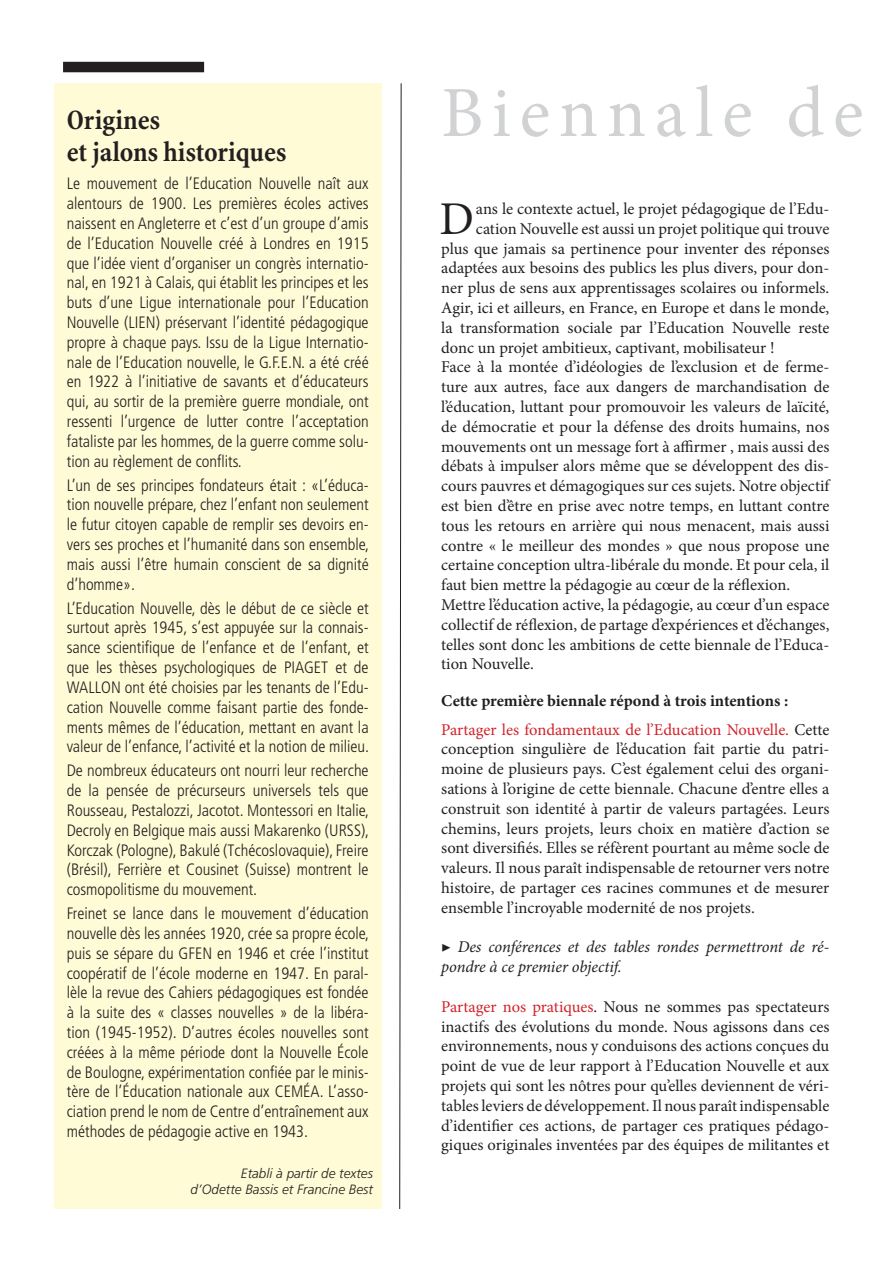
<style>
.page{position:relative;width:893px;height:1263px;background:#fff}
.page>*{position:absolute;margin:0;border:0;box-sizing:border-box;transform-origin:0 0}
.t1{font:72px "Minion Pro";letter-spacing:.12em;color:#d1d2d4}
.t2{font:46.95px "Minion Pro";color:#231f20}
.t3{font:700 condensed 28.5px "Minion";letter-spacing:-.005em;color:#231f20}
.t4{font:16.5px/19.8px "Minion Pro";color:#231f20;text-align:justify}
.t5{font:300 condensed 16.5px/19.8px "Frutiger";color:#231f20;text-align:justify}
.t6{font:italic 16.5px/19.8px "Minion Pro";letter-spacing:-.01em;color:#231f20}
.t7{font:700 16.5px "Minion Pro";letter-spacing:-.005em;color:#231f20}
.t8{font:italic 300 13.5px/16.2px "Frutiger";color:#231f20;text-align:right}
.s1{color:#d1232a}
.s2{font-style:normal}
</style>
<div class="page">
<div style="left:54px;top:84px;width:327px;height:1125px;background:#fffbd6"></div>
<div style="left:63px;top:62px;width:141px;height:10px;background:#231f20"></div>
<svg style="left:399px;top:83px;width:3px;height:1126px"></svg>
<p class="t3" style="left:67px;top:104px;width:95px">Origines</p>
<p class="t3" style="left:67px;top:136px;width:221px">et jalons historiques</p>
<p class="t5" style="left:67px;top:174px;width:303px">Le mouvement de l’Education Nouvelle naît aux alentours de 1900. Les premières écoles actives naissent en Angleterre et c’est d’un groupe d’amis de l’Education Nouvelle créé à Londres en 1915 que l’idée vient d’organiser un congrès internatio&shy;nal, en 1921 à Calais, qui établit les principes et les buts d’une Ligue internationale pour l’Education Nouvelle (LIEN) préservant l’identité pédagogique propre à chaque pays. Issu de la Ligue Internatio&shy;nale de l’Education nouvelle, le G.F.E.N. a été créé en 1922 à l’initiative de savants et d’éducateurs qui, au sortir de la première guerre mondiale, ont ressenti l’urgence de lutter contre l’acceptation fataliste par les hommes, de la guerre comme solu&shy;tion au règlement de conflits.</p>
<p class="t5" style="left:67px;top:475px;width:304px">L’un de ses principes fondateurs était : «L’éduca&shy;tion nouvelle prépare, chez l’enfant non seulement le futur citoyen capable de remplir ses devoirs en&shy;vers ses proches et l’humanité dans son ensemble, mais aussi l’être humain conscient de sa dignité d’homme».</p>
<p class="t5" style="left:67px;top:598px;width:304px">L’Education Nouvelle, dès le début de ce siècle et surtout après 1945, s’est appuyée sur la connais&shy;sance scientifique de l’enfance et de l’enfant, et que les thèses psychologiques de PIAGET et de WALLON ont été choisies par les tenants de l’Edu&shy;cation Nouvelle comme faisant partie des fonde&shy;ments mêmes de l’éducation, mettant en avant la valeur de l’enfance, l’activité et la notion de milieu.</p>
<p class="t5" style="left:67px;top:761px;width:304px">De nombreux éducateurs ont nourri leur recherche de la pensée de précurseurs universels tels que Rousseau, Pestalozzi, Jacotot. Montessori en Italie, Decroly en Belgique mais aussi Makarenko (URSS), Korczak (Pologne), Bakulé (Tchécoslovaquie), Freire (Brésil), Ferrière et Cousinet (Suisse) montrent le cosmopolitisme du mouvement.</p>
<p class="t5" style="left:67px;top:904px;width:304px">Freinet se lance dans le mouvement d’éducation nouvelle dès les années 1920, crée sa propre école, puis se sépare du GFEN en 1946 et crée l’institut coopératif de l’école moderne en 1947. En paral&shy;lèle la revue des Cahiers pédagogiques est fondée à la suite des « classes nouvelles » de la libéra&shy;tion (1945-1952). D’autres écoles nouvelles sont créées à la même période dont la Nouvelle École de Boulogne, expérimentation confiée par le minis&shy;tère de l’Éducation nationale aux CEMÉA. L’asso&shy;ciation prend le nom de Centre d’entraînement aux méthodes de pédagogie active en 1943.</p>
<p class="t8" style="left:191px;top:1165px;width:184px">Etabli à partir de textes d’Odette Bassis et Francine Best</p>
<p class="t1" style="left:441px;top:65px;width:424px">Biennale de</p>
<p class="t2" style="left:440px;top:187px;width:36px">D</p>
<p class="t4" style="left:476px;top:199px;width:355px">ans le contexte actuel, le projet pédagogique de l’Edu-</p>
<p class="t4" style="left:476px;top:219px;width:355px">cation Nouvelle est aussi un projet politique qui trouve</p>
<p class="t4" style="left:441px;top:238px;width:390px">plus que jamais sa pertinence pour inventer des réponses</p>
<p class="t4" style="left:441px;top:258px;width:390px">adaptées aux besoins des publics les plus divers, pour don-</p>
<p class="t4" style="left:441px;top:278px;width:390px">ner plus de sens aux apprentissages scolaires ou informels.</p>
<p class="t4" style="left:441px;top:298px;width:390px">Agir, ici et ailleurs, en France, en Europe et dans le monde,</p>
<p class="t4" style="left:441px;top:318px;width:390px">la transformation sociale par l’Education Nouvelle reste</p>
<p class="t4" style="left:441px;top:337px;width:335px">donc un projet ambitieux, captivant, mobilisateur !</p>
<p class="t4" style="left:441px;top:357px;width:390px">Face à la montée d’idéologies de l’exclusion et de ferme&shy;ture aux autres, face aux dangers de marchandisation de l’éducation, luttant pour promouvoir les valeurs de laïcité, de démocratie et pour la défense des droits humains, nos mouvements ont un message fort à affirmer , mais aussi des débats à impulser alors même que se développent des dis&shy;cours pauvres et démagogiques sur ces sujets. Notre objectif est bien d’être en prise avec notre temps, en luttant contre tous les retours en arrière qui nous menacent, mais aussi contre « le meilleur des mondes » que nous propose une certaine conception ultra-libérale du monde. Et pour cela, il faut bien mettre la pédagogie au cœur de la réflexion.</p>
<p class="t4" style="left:441px;top:595px;width:390px">Mettre l’éducation active, la pédagogie, au cœur d’un espace collectif de réflexion, de partage d’expériences et d’échanges, telles sont donc les ambitions de cette biennale de l’Educa&shy;tion Nouvelle.</p>
<p class="t7" style="left:441px;top:689px;width:349px">Cette première biennale répond à trois intentions :</p>
<p class="t4" style="left:441px;top:719px;width:390px"><span class="s1">Partager les fondamentaux de l’Education Nouvelle.</span> Cette conception singulière de l’éducation fait partie du patri&shy;moine de plusieurs pays. C’est également celui des organi&shy;sations à l’origine de cette biennale. Chacune d’entre elles a construit son identité à partir de valeurs partagées. Leurs chemins, leurs projets, leurs choix en matière d’action se sont diversifiés. Elles se réfèrent pourtant au même socle de valeurs. Il nous paraît indispensable de retourner vers notre histoire, de partager ces racines communes et de mesurer ensemble l’incroyable modernité de nos projets.</p>
<p class="t6" style="left:441px;top:937px;width:390px"><span class="s2">▶</span> Des conférences et des tables rondes permettront de ré&shy;pondre à ce premier objectif.</p>
<p class="t4" style="left:441px;top:997px;width:390px"><span class="s1">Partager nos pratiques</span>. Nous ne sommes pas spectateurs inactifs des évolutions du monde. Nous agissons dans ces environnements, nous y conduisons des actions conçues du point de vue de leur rapport à l’Education Nouvelle et aux projets qui sont les nôtres pour qu’elles deviennent de véri&shy;tables leviers de développement. Il nous paraît indispensable d’identifier ces actions, de partager ces pratiques pédago&shy;giques originales inventées par des équipes de militantes et</p>
</div>
